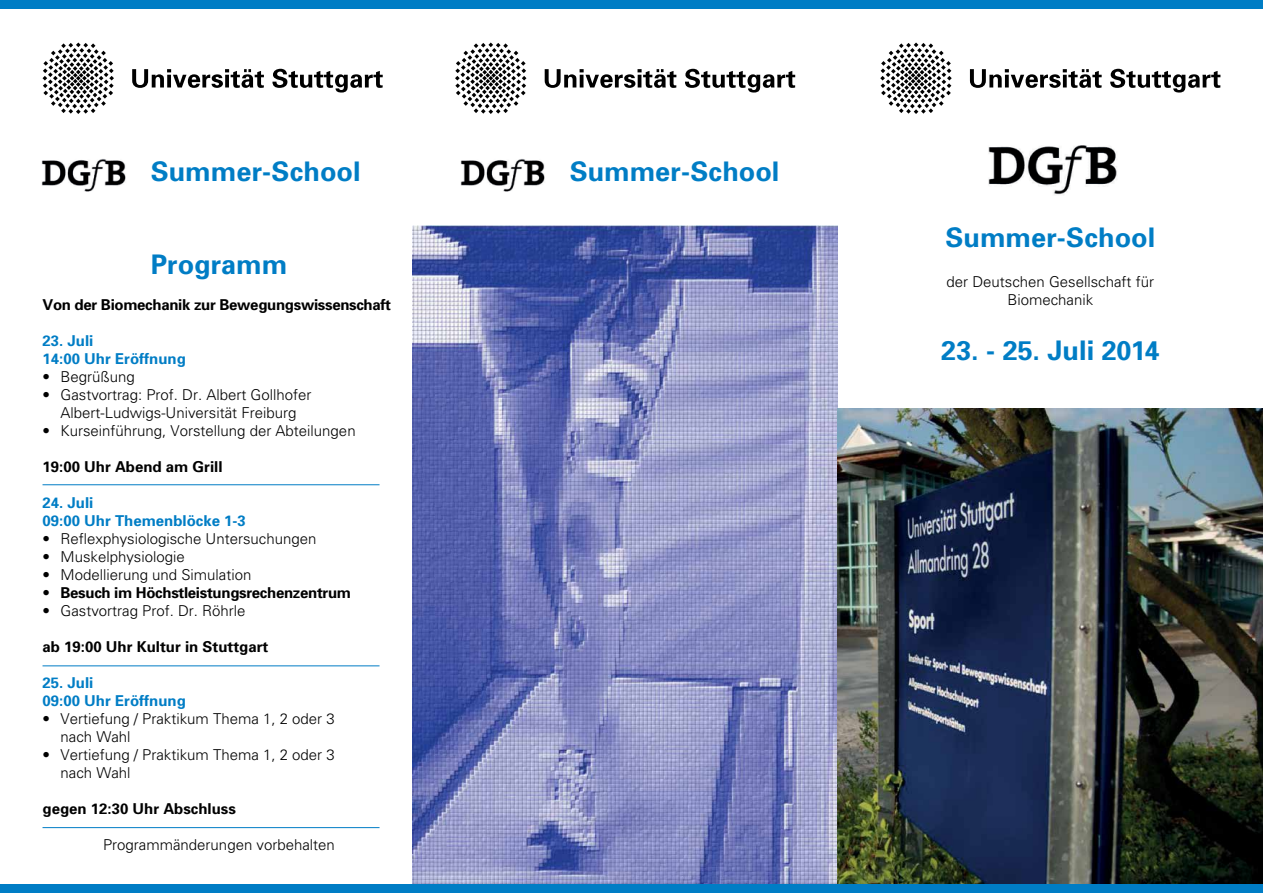
<style>
.page{position:relative;width:1263px;height:893px;background:#fff}
.page>*{position:absolute;margin:0;border:0;box-sizing:border-box;transform-origin:0 0}
.t1{font:700 27px "Univers";color:#007dc5}
.t2{font:300 15px/18px "Univers";color:#000;text-align:center}
.t3{font:700 15px "Univers";letter-spacing:-.02em;color:#000}
.t4{font:700 15px/18px "Univers";color:#007dc5}
.t5{font:700 15px "Univers";color:#000}
.s1{font-weight:300}
</style>
<div class="page">
<img style="left:412px;top:225px;width:426px;height:659px">
<img style="left:838px;top:408px;width:425px;height:476px">
<div style="left:0;top:884px;width:1263px;height:9px;background:#007dc5"></div>
<div style="left:0;top:0;width:1263px;height:9px;background:#007dc5"></div>
<svg style="left:880px;top:43px;width:72px;height:71px"></svg>
<svg style="left:970px;top:69px;width:132px;height:19px"></svg>
<svg style="left:1110px;top:69px;width:110px;height:24px"></svg>
<img style="left:988px;top:145px;width:129px;height:50px">
<svg style="left:455px;top:43px;width:71px;height:71px"></svg>
<svg style="left:545px;top:69px;width:131px;height:19px"></svg>
<svg style="left:685px;top:69px;width:110px;height:24px"></svg>
<svg style="left:43px;top:43px;width:71px;height:71px"></svg>
<svg style="left:132px;top:69px;width:132px;height:19px"></svg>
<svg style="left:272px;top:69px;width:111px;height:24px"></svg>
<img style="left:460px;top:159px;width:85px;height:33px">
<img style="left:41px;top:159px;width:85px;height:33px">
<hr style="left:43px;top:484px;width:336px;height:1px;background:#007dc5">
<hr style="left:43px;top:665px;width:336px;height:1px;background:#007dc5">
<hr style="left:43px;top:827px;width:336px;height:1px;background:#007dc5">
<h1 class="t1" style="left:151px;top:154px;width:211px">Summer-School</h1>
<h1 class="t1" style="left:570px;top:154px;width:211px">Summer-School</h1>
<h1 class="t1" style="left:151px;top:247px;width:138px">Programm</h1>
<p class="t3" style="left:43px;top:295px;width:350px">Von der Biomechanik zur Bewegungswissenschaft</p>
<p class="t4" style="left:43px;top:331px;width:145px">23. Juli<br>14:00 Uhr Eröffnung</p>
<p class="t2" style="left:43px;top:367px;width:94px">• Begrüßung</p>
<p class="t2" style="left:43px;top:385px;width:270px">• Gastvortrag: Prof. Dr. Albert Gollhofer<br>Albert-Ludwigs-Universität Freiburg</p>
<p class="t2" style="left:43px;top:421px;width:315px">• Kurseinführung, Vorstellung der Abteilungen</p>
<p class="t5" style="left:43px;top:457px;width:182px">19:00 Uhr Abend am Grill</p>
<p class="t4" style="left:43px;top:493px;width:205px">24. Juli<br>09:00 Uhr Themenblöcke 1-3</p>
<p class="t2" style="left:43px;top:529px;width:275px">• Reflexphysiologische Untersuchungen</p>
<p class="t2" style="left:43px;top:547px;width:144px">• Muskelphysiologie</p>
<p class="t2" style="left:43px;top:565px;width:210px">• Modellierung und Simulation</p>
<p class="t3" style="left:43px;top:583px;width:310px"><span class="s1">•</span> Besuch im Höchstleistungsrechenzentrum</p>
<p class="t2" style="left:43px;top:601px;width:205px">• Gastvortrag Prof. Dr. Röhrle</p>
<p class="t5" style="left:43px;top:637px;width:227px">ab 19:00 Uhr Kultur in Stuttgart</p>
<p class="t4" style="left:43px;top:673px;width:145px">25. Juli<br>09:00 Uhr Eröffnung</p>
<p class="t2" style="left:61px;top:709px;width:276px;text-align:left;text-indent:-18px">• Vertiefung / Praktikum Thema 1, 2 oder 3 nach Wahl</p>
<p class="t2" style="left:61px;top:745px;width:276px;text-align:left;text-indent:-18px">• Vertiefung / Praktikum Thema 1, 2 oder 3 nach Wahl</p>
<p class="t5" style="left:43px;top:799px;width:195px">gegen 12:30 Uhr Abschluss</p>
<p class="t2" style="left:103px;top:835px;width:233px">Programmänderungen vorbehalten</p>
<h1 class="t1" style="left:945px;top:220px;width:211px">Summer-School</h1>
<p class="t2" style="left:946px;top:273px;width:209px">der Deutschen Gesellschaft für<br>Biomechanik</p>
<h1 class="t1" style="left:941px;top:333px;width:220px">23. - 25. Juli 2014</h1>
</div>
